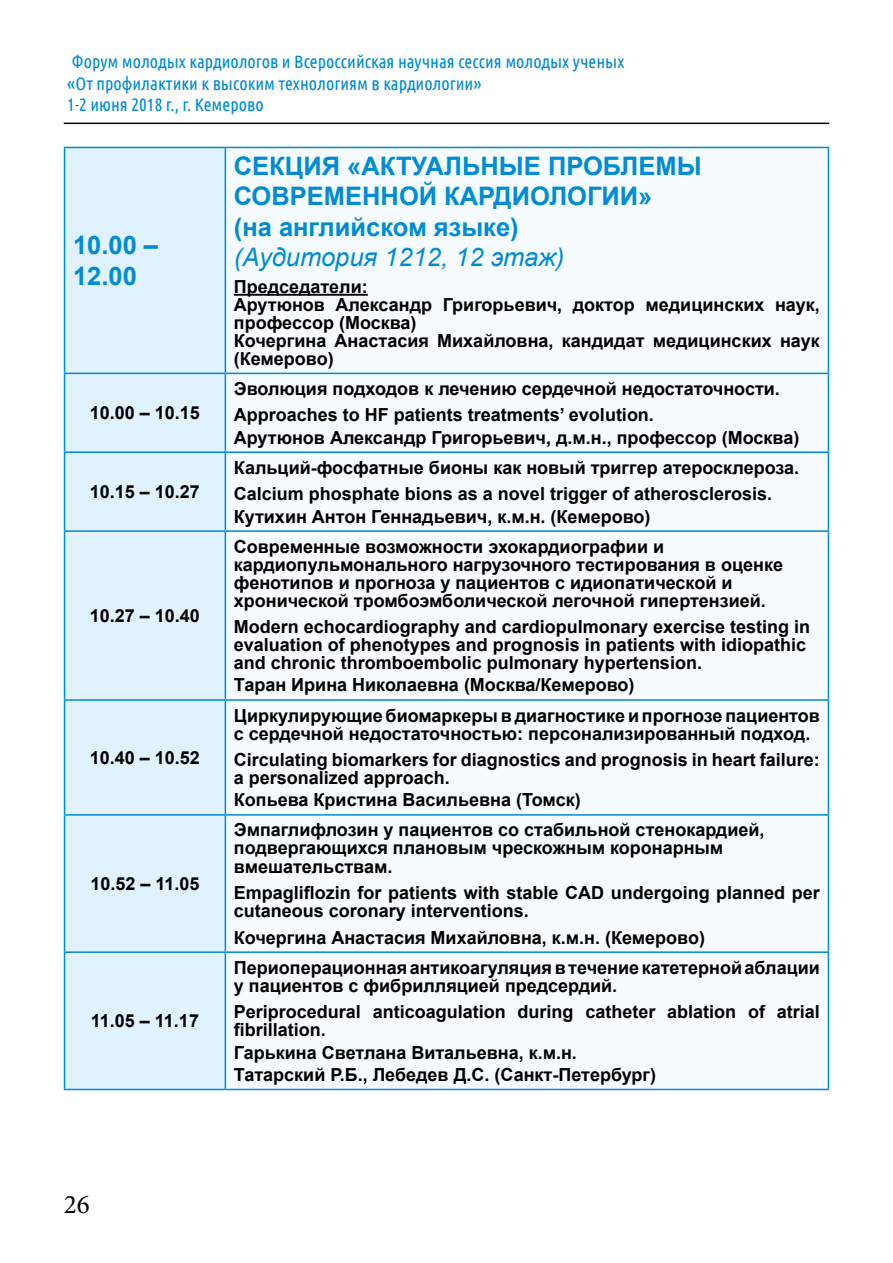
<style>
.page{position:relative;width:893px;height:1263px;background:#fff}
.page>*{position:absolute;margin:0;border:0;box-sizing:border-box;transform-origin:0 0}
.t1{font:27px "Minion Pro";color:#000}
.t2{font:700 25.5px/30.6px "Arial";color:#008bd2}
.t3{font:italic 25.5px "Arial";color:#008bd2}
.t4{font:700 18px/18px "Arial";color:#000}
.t5{font:18px/21.6px "Ubuntu Condensed";color:#008bd2}
</style>
<div class="page">
<hr style="left:64px;top:123px;width:765px;height:1px;background:#000">
<div style="left:65px;top:148px;width:160px;height:941px;background:#dff2fd"></div>
<div style="left:226px;top:148px;width:602px;height:941px;background:#f5fbfe"></div>
<hr style="left:64px;top:147px;width:161px;height:1px;background:#008bd2">
<hr style="left:64px;top:148px;width:1px;height:225px;background:#008bd2">
<hr style="left:225px;top:147px;width:604px;height:1px;background:#008bd2">
<hr style="left:225px;top:148px;width:1px;height:225px;background:#008bd2">
<hr style="left:828px;top:148px;width:1px;height:225px;background:#008bd2">
<hr style="left:64px;top:373px;width:161px;height:1px;background:#008bd2">
<hr style="left:64px;top:374px;width:1px;height:77px;background:#008bd2">
<hr style="left:225px;top:373px;width:604px;height:1px;background:#008bd2">
<hr style="left:225px;top:374px;width:1px;height:77px;background:#008bd2">
<hr style="left:828px;top:374px;width:1px;height:77px;background:#008bd2">
<hr style="left:64px;top:451px;width:161px;height:2px;background:#008bd2">
<hr style="left:64px;top:453px;width:1px;height:77px;background:#008bd2">
<hr style="left:225px;top:451px;width:604px;height:2px;background:#008bd2">
<hr style="left:225px;top:453px;width:1px;height:77px;background:#008bd2">
<hr style="left:828px;top:453px;width:1px;height:77px;background:#008bd2">
<hr style="left:64px;top:530px;width:161px;height:2px;background:#008bd2">
<hr style="left:64px;top:532px;width:1px;height:167px;background:#008bd2">
<hr style="left:225px;top:530px;width:604px;height:2px;background:#008bd2">
<hr style="left:225px;top:532px;width:1px;height:167px;background:#008bd2">
<hr style="left:828px;top:532px;width:1px;height:167px;background:#008bd2">
<hr style="left:64px;top:699px;width:161px;height:2px;background:#008bd2">
<hr style="left:64px;top:701px;width:1px;height:113px;background:#008bd2">
<hr style="left:225px;top:699px;width:604px;height:2px;background:#008bd2">
<hr style="left:225px;top:701px;width:1px;height:113px;background:#008bd2">
<hr style="left:828px;top:701px;width:1px;height:113px;background:#008bd2">
<hr style="left:64px;top:814px;width:161px;height:2px;background:#008bd2">
<hr style="left:64px;top:816px;width:1px;height:135px;background:#008bd2">
<hr style="left:225px;top:814px;width:604px;height:2px;background:#008bd2">
<hr style="left:225px;top:816px;width:1px;height:135px;background:#008bd2">
<hr style="left:828px;top:816px;width:1px;height:135px;background:#008bd2">
<hr style="left:64px;top:951px;width:161px;height:2px;background:#008bd2">
<hr style="left:64px;top:953px;width:1px;height:136px;background:#008bd2">
<hr style="left:225px;top:951px;width:604px;height:2px;background:#008bd2">
<hr style="left:225px;top:953px;width:1px;height:136px;background:#008bd2">
<hr style="left:828px;top:953px;width:1px;height:136px;background:#008bd2">
<hr style="left:64px;top:1089px;width:161px;height:1px;background:#008bd2">
<hr style="left:225px;top:1089px;width:604px;height:1px;background:#008bd2">
<hr style="left:234px;top:294px;width:134px;height:2px;background:#000">
<p class="t5" style="left:67px;top:50px;width:559px">Форум молодых кардиологов и Всероссийская научная сессия молодых ученых «От профилактики к высоким технологиям в кардиологии»<br>1-2 июня 2018 г., г. Кемерово</p>
<h2 class="t2" style="left:73px;top:231px;width:87px">10.00 –<br>12.00</h2>
<p class="t4" style="left:90px;top:405px;width:112px">10.00 – 10.15</p>
<p class="t4" style="left:90px;top:483px;width:112px">10.15 – 10.27</p>
<p class="t4" style="left:90px;top:607px;width:112px">10.27 – 10.40</p>
<p class="t4" style="left:90px;top:749px;width:112px">10.40 – 10.52</p>
<p class="t4" style="left:90px;top:875px;width:111px">10.52 – 11.05</p>
<p class="t4" style="left:91px;top:1012px;width:110px">11.05 – 11.17</p>
<h2 class="t2" style="left:234px;top:151px;width:469px">СЕКЦИЯ «АКТУАЛЬНЫЕ ПРОБЛЕМЫ<br>СОВРЕМЕННОЙ КАРДИОЛОГИИ»<br>(на английском языке)</h2>
<h2 class="t3" style="left:234px;top:241px;width:332px">(Аудитория 1212, 12 этаж)</h2>
<p class="t4" style="left:234px;top:278px;width:588px">Председатели:<br>Арутюнов Александр Григорьевич, доктор медицинских наук, профессор (Москва)<br>Кочергина Анастасия Михайловна, кандидат медицинских наук (Кемерово)</p>
<p class="t4" style="left:234px;top:376px;width:547px;line-height:26.5px">Эволюция подходов к лечению сердечной недостаточности.<br>Approaches to HF patients treatments’ evolution.</p>
<p class="t4" style="left:234px;top:429px;width:567px">Арутюнов Александр Григорьевич, д.м.н., профессор (Москва)</p>
<p class="t4" style="left:234px;top:455px;width:567px;line-height:26.5px">Кальций-фосфатные бионы как новый триггер атеросклероза.<br>Calcium phosphate bions as a novel trigger of atherosclerosis.</p>
<p class="t4" style="left:234px;top:508px;width:418px">Кутихин Антон Геннадьевич, к.м.н. (Кемерово)</p>
<p class="t4" style="left:234px;top:538px;width:551px">Современные возможности эхокардиографии и кардиопульмонального нагрузочного тестирования в оценке фенотипов и прогноза у пациентов с идиопатической и хронической тромбоэмболической легочной гипертензией.</p>
<p class="t4" style="left:234px;top:618px;width:578px">Modern echocardiography and cardiopulmonary exercise testing in evaluation of phenotypes and prognosis in patients with idiopathic and chronic thromboembolic pulmonary hypertension.</p>
<p class="t4" style="left:234px;top:677px;width:402px">Таран Ирина Николаевна (Москва/Кемерово)</p>
<p class="t4" style="left:234px;top:707px;width:588px">Циркулирующие биомаркеры в диагностике и прогнозе пациентов с сердечной недостаточностью: персонализированный подход.</p>
<p class="t4" style="left:234px;top:751px;width:588px">Circulating biomarkers for diagnostics and prognosis in heart failure: a personalized approach.</p>
<p class="t4" style="left:234px;top:791px;width:348px">Копьева Кристина Васильевна (Томск)</p>
<p class="t4" style="left:234px;top:822px;width:532px">Эмпаглифлозин у пациентов со стабильной стенокардией, подвергающихся плановым чрескожным коронарным вмешательствам.</p>
<p class="t4" style="left:234px;top:884px;width:588px">Empagliflozin for patients with stable CAD undergoing planned per cutaneous coronary interventions.</p>
<p class="t4" style="left:234px;top:929px;width:473px">Кочергина Анастасия Михайловна, к.м.н. (Кемерово)</p>
<p class="t4" style="left:234px;top:959px;width:588px">Периоперационная антикоагуляция в течение катетерной аблации у пациентов с фибрилляцией предсердий.</p>
<p class="t4" style="left:234px;top:1003px;width:588px">Periprocedural anticoagulation during catheter ablation of atrial fibrillation.</p>
<p class="t4" style="left:234px;top:1042px;width:424px;line-height:22.2px">Гарькина Светлана Витальевна, к.м.н.<br>Татарский Р.Б., Лебедев Д.С. (Санкт-Петербург)</p>
<h1 class="t1" style="left:64px;top:1186px;width:27px">26</h1>
</div>
